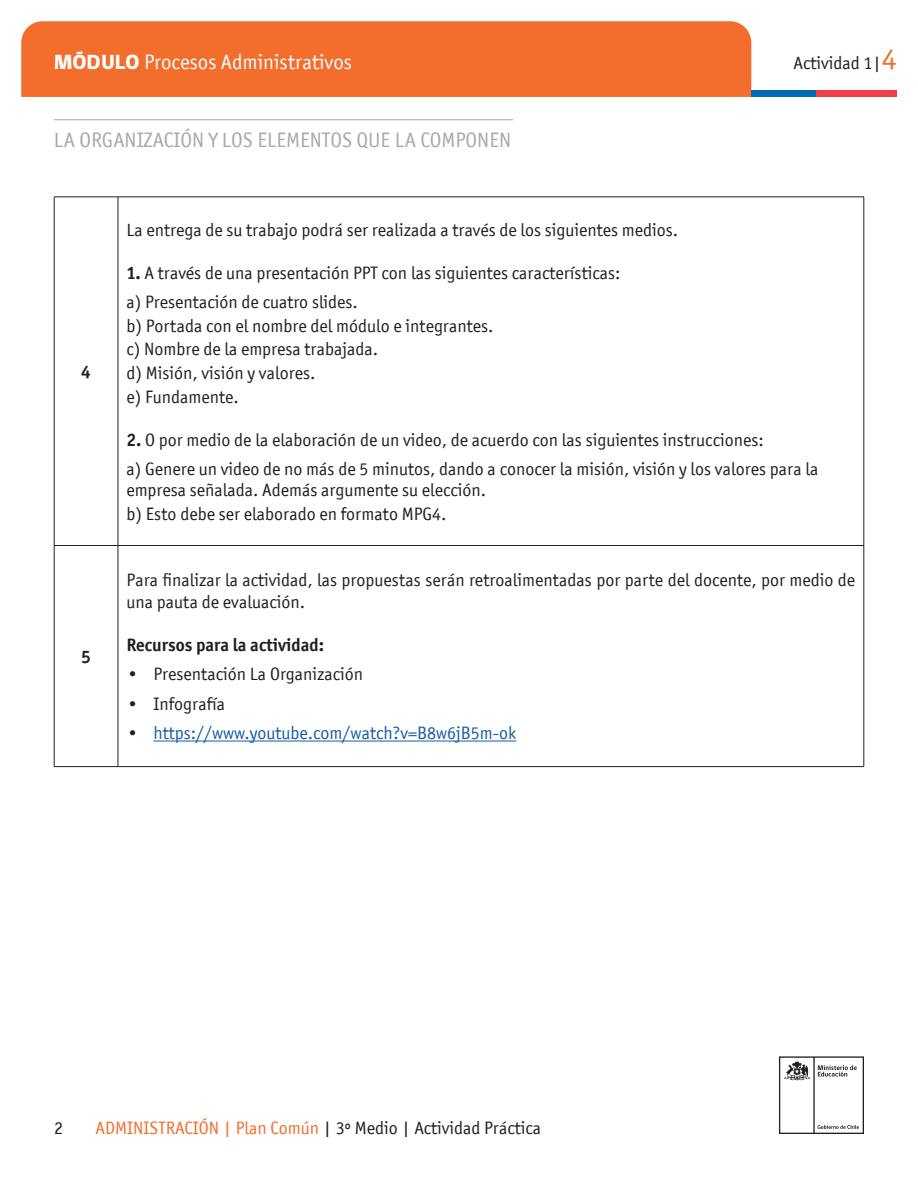
<style>
.page{position:relative;width:918px;height:1188px;background:#fff}
.page>*{position:absolute;margin:0;border:0;box-sizing:border-box;transform-origin:0 0}
.t1{font:21px "Officina San ITC";color:#a8a9ad}
.t2{font:21px "Officina San ITC";color:#fff}
.t3{font:18px/23.7px "Officina San ITC";color:#231f20}
.t4{font:18px "Officina San ITC";color:#175d9e}
.t5{font:700 18px "Officina San ITC";color:#231f20}
.s1{font-family:"gob CL";font-weight:800}
.s2{font-size:30px;color:#f36e2d}
.s3{font-weight:700}
.s4{color:#231f20}
.s5{color:#f36e2d}
</style>
<div class="page">
<svg style="left:779px;top:1056px;width:85px;height:78px"></svg>
<div style="left:21px;top:21px;width:730px;height:76px;background:#f36e2d"></div>
<div style="left:751px;top:90px;width:65px;height:7px;background:#006ab4"></div>
<div style="left:816px;top:90px;width:81px;height:7px;background:#ee404c"></div>
<hr style="left:54px;top:197px;width:64px;height:1px;background:#231f20">
<hr style="left:54px;top:197px;width:1px;height:348px;background:#231f20">
<hr style="left:118px;top:197px;width:746px;height:1px;background:#231f20">
<hr style="left:118px;top:197px;width:1px;height:348px;background:#231f20">
<hr style="left:864px;top:197px;width:1px;height:348px;background:#231f20">
<hr style="left:54px;top:545px;width:64px;height:1px;background:#231f20">
<hr style="left:54px;top:546px;width:1px;height:220px;background:#231f20">
<hr style="left:118px;top:545px;width:746px;height:1px;background:#231f20">
<hr style="left:118px;top:546px;width:1px;height:220px;background:#231f20">
<hr style="left:864px;top:546px;width:1px;height:220px;background:#231f20">
<hr style="left:54px;top:766px;width:64px;height:1px;background:#231f20">
<hr style="left:118px;top:766px;width:746px;height:1px;background:#231f20">
<hr style="left:153px;top:741px;width:363px;height:1px;background:#175d9e">
<hr style="left:54px;top:119px;width:459px;height:1px;background:#a8a9ad">
<p class="t2" style="left:54px;top:50px;width:300px"><span class="s1">MÓDULO</span> Procesos Administrativos</p>
<p class="t3" style="left:794px;top:51px;width:105px">Actividad 1|<span class="s2">4</span></p>
<p class="t1" style="left:54px;top:128px;width:459px">LA ORGANIZACIÓN Y LOS ELEMENTOS QUE LA COMPONEN</p>
<p class="t5" style="left:81px;top:360px;width:11px">4</p>
<p class="t5" style="left:81px;top:645px;width:11px">5</p>
<p class="t3" style="left:126px;top:218px;width:553px">La entrega de su trabajo podrá ser realizada a través de los siguientes medios.</p>
<p class="t3" style="left:126px;top:258px;width:496px;line-height:29.1px"><span class="s3">1.</span> A través de una presentación PPT con las siguientes características: a) Presentación de cuatro slides.</p>
<p class="t3" style="left:126px;top:314px;width:369px">b) Portada con el nombre del módulo e integrantes. c) Nombre de la empresa trabajada.<br>d) Misión, visión y valores.<br>e) Fundamente.</p>
<p class="t3" style="left:126px;top:425px;width:694px;line-height:29.1px"><span class="s3">2.</span> O por medio de la elaboración de un video, de acuerdo con las siguientes instrucciones:<br>a) Genere un video de no más de 5 minutos, dando a conocer la misión, visión y los valores para la</p>
<p class="t3" style="left:126px;top:478px;width:361px">empresa señalada. Además argumente su elección. b) Esto debe ser elaborado en formato MPG4.</p>
<p class="t3" style="left:126px;top:569px;width:730px;line-height:21.6px">Para finalizar la actividad, las propuestas serán retroalimentadas por parte del docente, por medio de una pauta de evaluación.</p>
<p class="t5" style="left:126px;top:633px;width:199px">Recursos para la actividad:</p>
<p class="t3" style="left:126px;top:662px;width:238px">• Presentación La Organización</p>
<p class="t3" style="left:126px;top:692px;width:100px">• Infografía</p>
<p class="t4" style="left:126px;top:723px;width:391px"><span class="s4">•</span> https://www.youtube.com/watch?v=B8w6jB5m-ok</p>
<p class="t3" style="left:54px;top:1116px;width:10px">2</p>
<p class="t3" style="left:95px;top:1116px;width:447px"><span class="s5">ADMINISTRACIÓN | Plan Común</span> | 3º Medio | Actividad Práctica</p>
</div>
